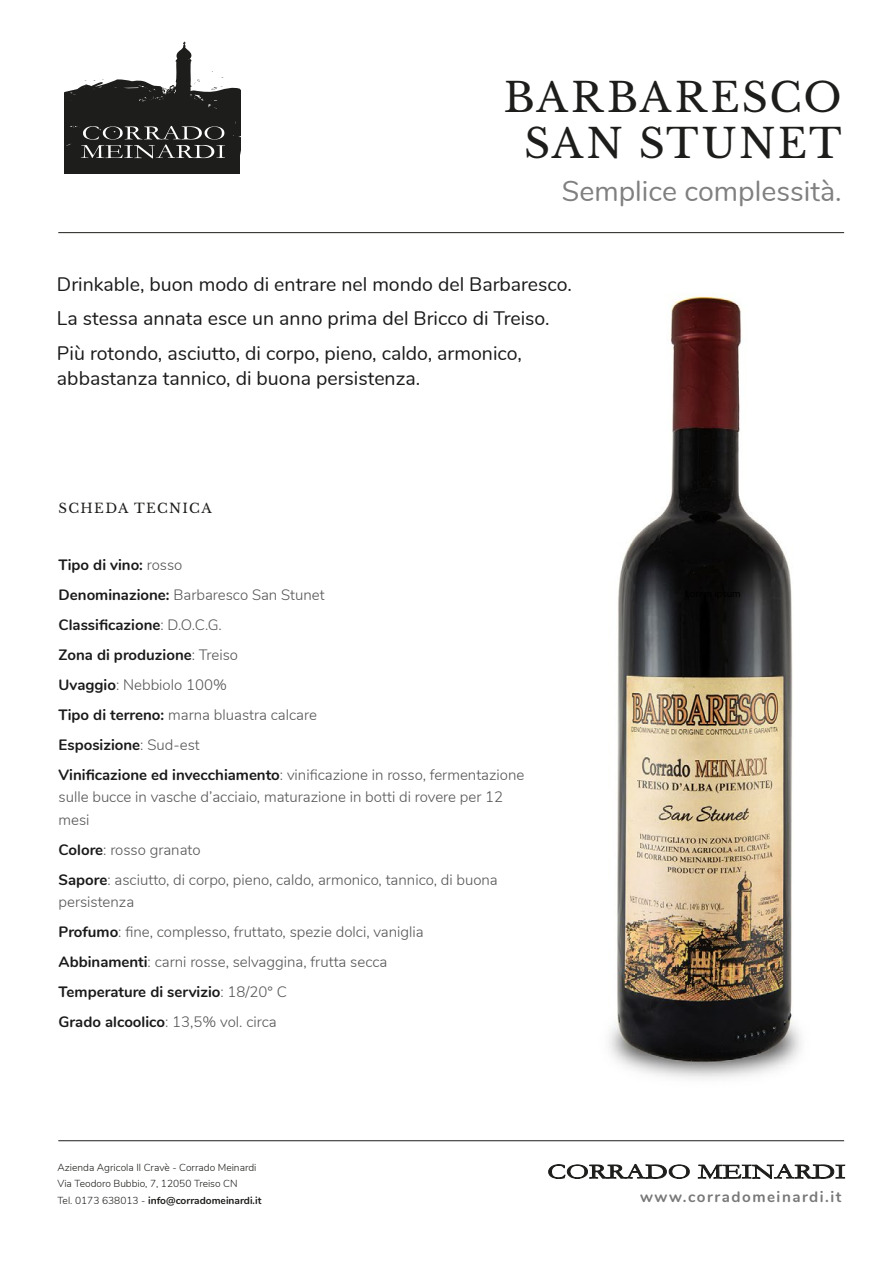
<style>
.page{position:relative;width:893px;height:1263px;background:#fff}
.page>*{position:absolute;margin:0;border:0;box-sizing:border-box;transform-origin:0 0}
.t1{font:40.5px/46.5px "Libre Baskerville";letter-spacing:.05em;color:#1d1d1b;text-align:center}
.t2{font:28.5px "Nunito";color:#808080}
.t3{font:19.5px/34.5px "Nunito";color:#1a1a1a}
.t4{font:700 15.15px "Nunito";letter-spacing:.1em;color:#787878}
.t5{font:300 15px/30px "Nunito";color:#545454}
.t6{font:700 15px/30px "Nunito";color:#1a1a1a}
.t7{font:13.35px "Libre Baskerville";letter-spacing:.1em;color:#1d1d1b}
.t8{font:300 10.2px/16.5px "Nunito";color:#1d1d1b}
.s1{font-weight:300;color:#545454}
.s2{font-weight:700;color:#1a1a1a}
.s3{font-weight:700}
</style>
<div class="page">
<img style="left:540px;top:232px;width:305px;height:910px">
<div style="left:65px;top:148px;width:175px;height:26px;background:#1d1d1b"></div>
<svg style="left:65px;top:42px;width:175px;height:117px"></svg>
<svg style="left:548px;top:1164px;width:142px;height:15px"></svg>
<svg style="left:698px;top:1164px;width:147px;height:15px"></svg>
<hr style="left:58px;top:1140px;width:786px;height:1px;background:#1d1d1b">
<hr style="left:58px;top:232px;width:786px;height:1px;background:#1d1d1b">
<h1 class="t1" style="left:504px;top:74px;width:339px">BARBARESCO<br>SAN STUNET</h1>
<h2 class="t2" style="left:562px;top:170px;width:281px">Semplice complessità.</h2>
<h3 class="t3" style="left:57px;top:265px;width:516px">Drinkable, buon modo di entrare nel mondo del Barbaresco.<br>La stessa annata esce un anno prima del Bricco di Treiso.<br>Più rotondo, asciutto, di corpo, pieno, caldo, armonico,</h3>
<h3 class="t3" style="left:57px;top:360px;width:365px">abbastanza tannico, di buona persistenza.</h3>
<p class="t7" style="left:59px;top:500px;width:155px">SCHEDA TECNICA</p>
<p class="t6" style="left:59px;top:549px;width:467px">Tipo di vino: <span class="s1">rosso<br></span>Denominazione: <span class="s1">Barbaresco San Stunet<br></span>Classificazione<span class="s1">: D.O.C.G.<br></span>Zona di produzione<span class="s1">: Treiso<br></span>Uvaggio<span class="s1">: Nebbiolo 100%<br></span>Tipo di terreno: <span class="s1">marna bluastra calcare<br></span>Esposizione<span class="s1">: Sud-est<br></span>Vinificazione ed invecchiamento<span class="s1">: vinificazione in rosso, fermentazione</span></p>
<p class="t5" style="left:59px;top:785px;width:446px;line-height:22.5px">sulle bucce in vasche d’acciaio, maturazione in botti di rovere per 12 mesi</p>
<p class="t5" style="left:59px;top:834px;width:441px"><span class="s2">Colore</span>: rosso granato<br><span class="s2">Sapore</span>: asciutto, di corpo, pieno, caldo, armonico, tannico, di buona</p>
<p class="t5" style="left:59px;top:886px;width:367px">persistenza<br><span class="s2">Profumo</span>: fine, complesso, fruttato, spezie dolci, vaniglia <span class="s2">Abbinamenti</span>: carni rosse, selvaggina, frutta secca <span class="s2">Temperature di servizio</span>: 18/20° C<br><span class="s2">Grado alcoolico</span>: 13,5% vol. circa</p>
<p class="t8" style="left:57px;top:1158px;width:206px">Azienda Agricola Il Cravè - Corrado Meinardi<br>Via Teodoro Bubbio, 7, 12050 Treiso CN<br>Tel. 0173 638013 - <span class="s3">info@corradomeinardi.it</span></p>
<p class="t4" style="left:640px;top:1185px;width:203px">www.corradomeinardi.it</p>
</div>
